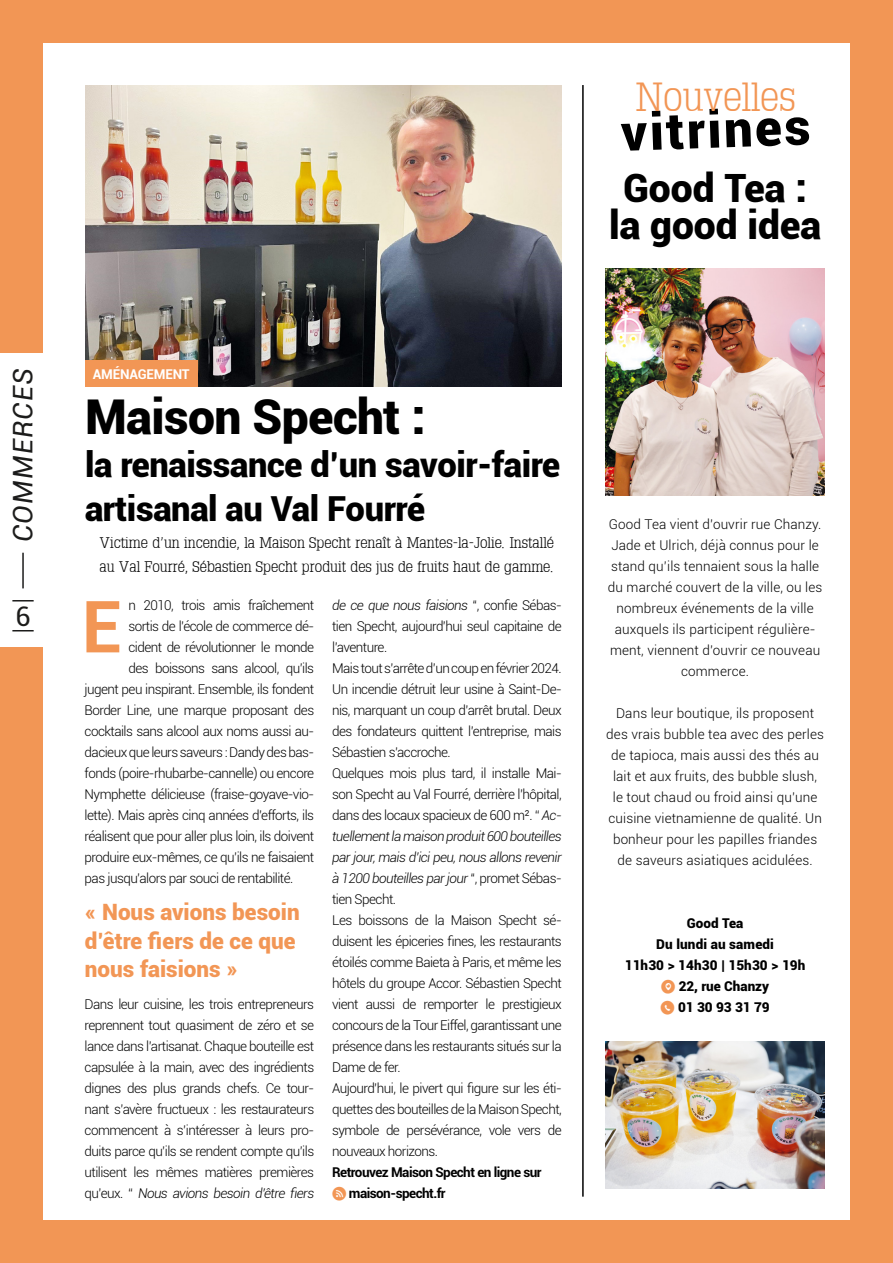
<style>
.page{position:relative;width:893px;height:1263px;background:#fff}
.page>*{position:absolute;margin:0;border:0;box-sizing:border-box;transform-origin:0 0}
.t1{font:700 72px "Roboto";color:#f29655}
.t2{font:900 51px "Roboto";color:#000}
.t3{font:900 48px "Roboto";letter-spacing:-.01em;color:#000}
.t4{font:300 39.6px "Typo Slabserif";color:#f29655}
.t5{font:900 39px/37.5px "Roboto";color:#000;text-align:center}
.t6{font:900 34.5px/43.5px "Roboto";letter-spacing:-.01em;color:#000}
.t7{font:italic 27px "Roboto";letter-spacing:.05em;color:#1c1c1b}
.t8{font:27px "Roboto";color:#1c1c1b}
.t9{font:900 22.5px/28.5px "Roboto";color:#f29655}
.t10{font:300 15px/24px "Typo Slabserif";color:#000}
.t11{font:300 13.5px/21px "Roboto";letter-spacing:-.04em;color:#000;text-align:justify}
.t12{font:300 13.5px/21px "Roboto";letter-spacing:.01em;color:#000;text-align:center}
.t13{font:900 13.5px/21px "Roboto";letter-spacing:.01em;color:#000;text-align:center}
.t14{font:700 13.5px/21px "Roboto";letter-spacing:-.04em;color:#000}
.t15{font:700 13.5px "Roboto";letter-spacing:-.015em;color:#fff}
.s1{font-style:italic}
.s2{font-family:"Social Media Circled";font-weight:400;color:#f29655}
</style>
<div class="page">
<img style="left:85px;top:85px;width:477px;height:302px">
<div style="left:0;top:0;width:43px;height:1263px;background:#f29655"></div>
<div style="left:0;top:1220px;width:893px;height:43px;background:#f29655"></div>
<div style="left:0;top:0;width:893px;height:43px;background:#f29655"></div>
<div style="left:850px;top:0;width:43px;height:1263px;background:#f29655"></div>
<div style="left:0;top:353px;width:57px;height:293px;background:#fff"></div>
<svg style="left:12px;top:630px;width:22px;height:1px"></svg>
<svg style="left:12px;top:600px;width:22px;height:1px"></svg>
<hr style="left:22px;top:553px;width:2px;height:35px;background:#1c1c1b">
<hr style="left:582px;top:85px;width:2px;height:1112px;background:#000">
<div style="left:85px;top:360px;width:112px;height:27px;background:#f29655"></div>
<img style="left:605px;top:268px;width:220px;height:227px">
<img style="left:605px;top:1042px;width:220px;height:146px">
<h3 class="t7" style="left:4px;top:542px;width:175px;rotate:-90deg">COMMERCES</h3>
<h3 class="t8" style="left:15px;top:597px;width:17px">6</h3>
<h3 class="t4" style="left:635px;top:74px;width:162px">Nouvelles</h3>
<h2 class="t2" style="left:620px;top:97px;width:191px;rotate:-2deg">vitrines</h2>
<h3 class="t5" style="left:609px;top:168px;width:214px">Good Tea : la good idea</h3>
<p class="t15" style="left:93px;top:364px;width:98px">AMÉNAGEMENT</p>
<h3 class="t3" style="left:85px;top:382px;width:342px">Maison Specht :</h3>
<h3 class="t6" style="left:85px;top:442px;width:477px">la renaissance d’un savoir-faire artisanal au Val Fourré</h3>
<p class="t10" style="left:99px;top:531px;width:456px">Victime d’un incendie, la Maison Specht renaît à Mantes-la-Jolie. Installé au Val Fourré, Sébastien Specht produit des jus de fruits haut de gamme.</p>
<p class="t11" style="left:128px;top:594px;width:187px">n 2010, trois amis fraîchement</p>
<p class="t11" style="left:128px;top:615px;width:187px">sortis de l’école de commerce dé-</p>
<p class="t11" style="left:128px;top:636px;width:187px">cident de révolutionner le monde</p>
<p class="t11" style="left:128px;top:657px;width:187px">des boissons sans alcool, qu’ils</p>
<p class="t11" style="left:85px;top:678px;width:231px">jugent peu inspirant. Ensemble, ils fondent</p>
<p class="t11" style="left:85px;top:699px;width:231px">Border Line, une marque proposant des</p>
<p class="t11" style="left:85px;top:720px;width:231px">cocktails sans alcool aux noms aussi au-</p>
<p class="t11" style="left:85px;top:741px;width:231px">dacieux que leurs saveurs : Dandy des bas-</p>
<p class="t11" style="left:85px;top:762px;width:231px">fonds (poire-rhubarbe-cannelle) ou encore</p>
<p class="t11" style="left:85px;top:783px;width:231px">Nymphette délicieuse (fraise-goyave-vio-</p>
<p class="t11" style="left:85px;top:804px;width:231px">lette). Mais après cinq années d’efforts, ils</p>
<p class="t11" style="left:85px;top:825px;width:231px">réalisent que pour aller plus loin, ils doivent</p>
<p class="t11" style="left:85px;top:846px;width:231px">produire eux-mêmes, ce qu’ils ne faisaient</p>
<p class="t11" style="left:85px;top:867px;width:210px">pas jusqu’alors par souci de rentabilité.</p>
<h1 class="t1" style="left:82px;top:576px;width:42px">E</h1>
<h3 class="t9" style="left:85px;top:897px;width:216px">« Nous avions besoin d’être fiers de ce que nous faisions »</h3>
<p class="t11" style="left:85px;top:993px;width:231px">Dans leur cuisine, les trois entrepreneurs reprennent tout quasiment de zéro et se lance dans l’artisanat. Chaque bouteille est capsulée à la main, avec des ingrédients dignes des plus grands chefs. Ce tour&shy;nant s’avère fructueux : les restaurateurs commencent à s’intéresser à leurs pro&shy;duits parce qu’ils se rendent compte qu’ils utilisent les mêmes matières premières qu’eux. ‘‘ <span class="s1">Nous avions besoin d’être fiers</span></p>
<p class="t11" style="left:332px;top:594px;width:231px;text-align:left"><span class="s1">de ce que nous faisions</span> ‘‘, confie Sébas&shy;tien Specht, aujourd’hui seul capitaine de l’aventure.<br>Mais tout s’arrête d’un coup en février 2024.<br>Un incendie détruit leur usine à Saint-De&shy;nis, marquant un coup d’arrêt brutal. Deux des fondateurs quittent l’entreprise, mais Sébastien s’accroche.<br>Quelques mois plus tard, il installe Mai&shy;son Specht au Val Fourré, derrière l’hôpital, dans des locaux spacieux de 600 m². ‘‘ <span class="s1">Ac&shy;tuellement la maison produit 600 bouteilles par jour, mais d’ici peu, nous allons revenir à 1200 bouteilles par jour</span> ‘‘, promet Sébas&shy;tien Specht.<br>Les boissons de la Maison Specht sé&shy;duisent les épiceries fines, les restaurants étoilés comme Baieta à Paris, et même les hôtels du groupe Accor. Sébastien Specht vient aussi de remporter le prestigieux concours de la Tour Eiffel, garantissant une présence dans les restaurants situés sur la Dame de fer.<br>Aujourd’hui, le pivert qui figure sur les éti&shy;quettes des bouteilles de la Maison Specht, symbole de persévérance, vole vers de nouveaux horizons.</p>
<p class="t14" style="left:332px;top:1161px;width:211px">Retrouvez Maison Specht en ligne sur<br><span class="s2">Z</span> maison-specht.fr</p>
<p class="t12" style="left:608px;top:513px;width:216px">Good Tea vient d’ouvrir rue Chanzy.<br>Jade et Ulrich, déjà connus pour le stand qu’ils tennaient sous la halle du marché couvert de la ville, ou les nombreux événements de la ville auxquels ils participent régulière&shy;ment, viennent d’ouvrir ce nouveau commerce.</p>
<p class="t12" style="left:606px;top:702px;width:219px">Dans leur boutique, ils proposent des vrais bubble tea avec des perles de tapioca, mais aussi des thés au lait et aux fruits, des bubble slush,<br>le tout chaud ou froid ainsi qu’une cuisine vietnamienne de qualité. Un bonheur pour les papilles friandes de saveurs asiatiques acidulées.</p>
<p class="t13" style="left:625px;top:912px;width:182px">Good Tea<br>Du lundi au samedi<br>11h30 &gt; 14h30 | 15h30 &gt; 19h<br><span class="s2">O</span> 22, rue Chanzy<br><span class="s2">M</span> 01 30 93 31 79</p>
</div>
